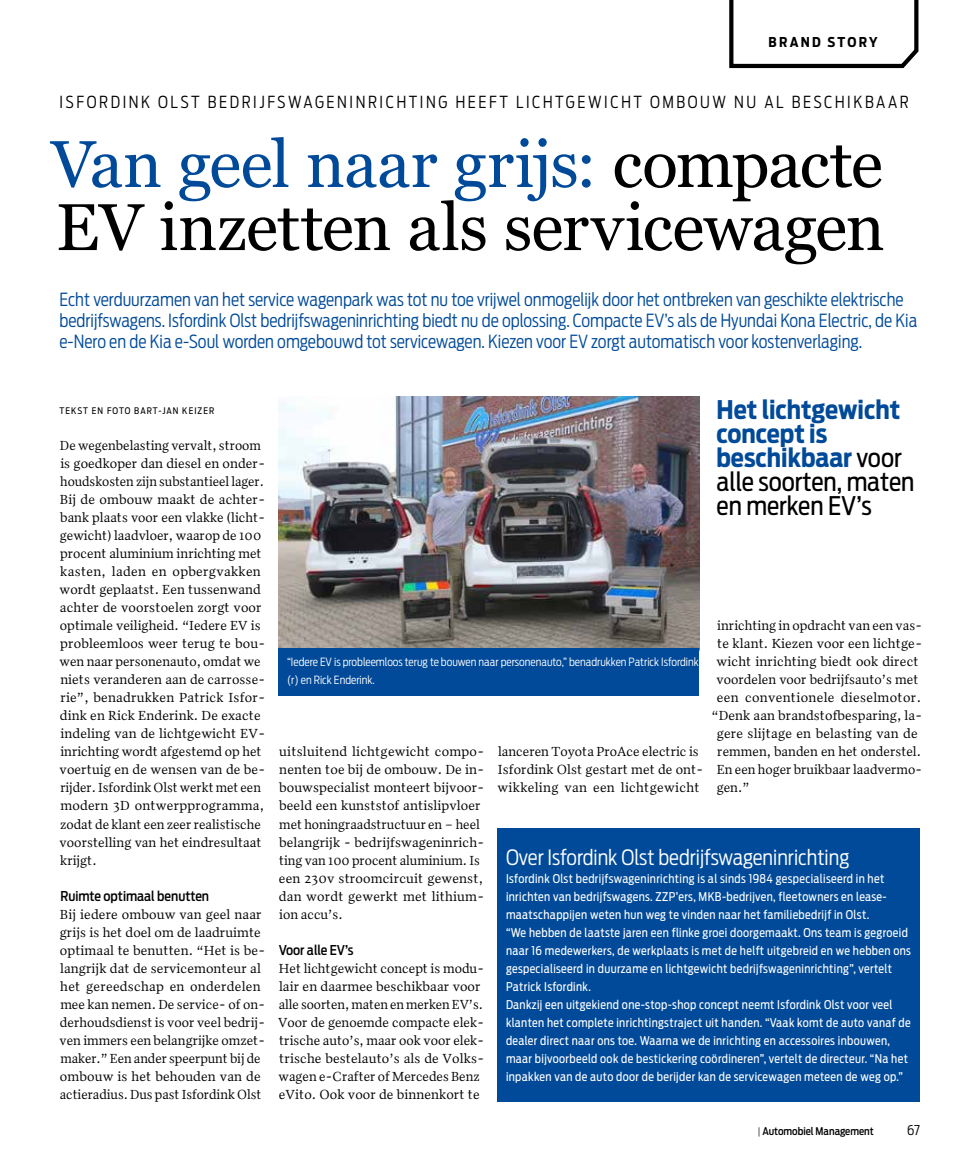
<style>
.page{position:relative;width:978px;height:1170px;background:#fff}
.page>*{position:absolute;margin:0;border:0;box-sizing:border-box;transform-origin:0 0}
.t1{font:66px/63px "Georgia";letter-spacing:-.01em;color:#000}
.t2{font:700 25.5px/24px "Antenna Cond";color:#004a99}
.t3{font:300 21px "Antenna Cond";color:#fff}
.t4{font:300 18px/21px "Antenna Cond";color:#004a99}
.t5{font:300 16.5px "Antenna Cond";letter-spacing:.16em;color:#000}
.t6{font:13.5px/18px "Quiosco One";letter-spacing:.005em;color:#000}
.t7{font:500 13.5px "Antenna Cond";color:#000}
.t8{font:700 13.5px "Antenna Cond";letter-spacing:.165em;color:#000}
.t9{font:300 13.5px "Antenna Cond";color:#000}
.t10{font:12px/18px "Antenna Cond";letter-spacing:.03em;color:#fff}
.t11{font:300 11.25px/18px "Antenna Cond";color:#fff}
.t12{font:500 10.5px "Antenna Cond";color:#000}
.t13{font:9px "Antenna Cond";letter-spacing:.12em;color:#000}
.s1{color:#004a99}
.s2{font-weight:400;color:#000}
.s3{font-family:"Quiosco One";font-weight:400}
</style>
<div class="page">
<img style="left:279px;top:396px;width:420px;height:252px">
<svg style="left:729px;top:0;width:190px;height:69px"></svg>
<div style="left:279px;top:648px;width:420px;height:47px;background:#004a99"></div>
<div style="left:497px;top:828px;width:423px;height:273px;background:#004a99"></div>
<p class="t8" style="left:769px;top:34px;width:111px">BRAND STORY</p>
<p class="t5" style="left:60px;top:92px;width:851px">ISFORDINK OLST BEDRIJFSWAGENINRICHTING HEEFT LICHTGEWICHT OMBOUW NU AL BESCHIKBAAR</p>
<h1 class="t1" style="left:51px;top:132px;width:835px"><span class="s1">Van geel naar grijs:</span> compacte<br>EV inzetten als servicewagen</h1>
<p class="t4" style="left:60px;top:289px;width:859px">Echt verduurzamen van het service wagenpark was tot nu toe vrijwel onmogelijk door het ontbreken van geschikte elektrische bedrijfswagens. Isfordink Olst bedrijfswageninrichting biedt nu de oplossing. Compacte EV’s als de Hyundai Kona Electric, de Kia e-Nero en de Kia e-Soul worden omgebouwd tot servicewagen. Kiezen voor EV zorgt automatisch voor kostenverlaging.</p>
<p class="t13" style="left:60px;top:405px;width:156px">TEKST EN FOTO BART-JAN KEIZER</p>
<p class="t6" style="left:60px;top:436px;width:207px">De wegenbelasting vervalt, stroom is goedkoper dan diesel en onder&shy;houdskosten zijn substantieel lager.<br>Bij de ombouw maakt de achter&shy;bank plaats voor een vlakke (licht&shy;gewicht) laadvloer, waarop de 100 procent aluminium inrichting met kasten, laden en opbergvakken wordt geplaatst. Een tussenwand achter de voorstoelen zorgt voor optimale veiligheid. “Iedere EV is probleemloos weer terug te bou&shy;wen naar personenauto, omdat we niets veranderen aan de carrosse&shy;rie”, benadrukken Patrick Isfor&shy;dink en Rick Enderink. De exacte indeling van de lichtgewicht EV&shy;inrichting wordt afgestemd op het voertuig en de wensen van de be&shy;rijder. Isfordink Olst werkt met een modern 3D ontwerpprogramma, zodat de klant een zeer realistische voorstelling van het eindresultaat krijgt.</p>
<p class="t7" style="left:60px;top:887px;width:150px">Ruimte optimaal benutten</p>
<p class="t6" style="left:60px;top:904px;width:207px">Bij iedere ombouw van geel naar grijs is het doel om de laadruimte optimaal te benutten. “Het is be&shy;langrijk dat de servicemonteur al het gereedschap en onderdelen mee kan nemen. De service- of on&shy;derhoudsdienst is voor veel bedrij&shy;ven immers een belangrijke omzet&shy;maker.” Een ander speerpunt bij de ombouw is het behouden van de actieradius. Dus past Isfordink Olst</p>
<h2 class="t2" style="left:716px;top:398px;width:200px">Het lichtgewicht concept is beschikbaar <span class="s2">voor alle soorten, maten en merken EV’s</span></h2>
<p class="t6" style="left:717px;top:616px;width:207px">inrichting in opdracht van een vas-</p>
<p class="t6" style="left:717px;top:634px;width:207px">te klant. Kiezen voor een lichtge-</p>
<p class="t6" style="left:717px;top:652px;width:204px">wicht inrichting biedt ook direct</p>
<p class="t6" style="left:717px;top:670px;width:203px">voordelen voor bedrijfsauto’s met</p>
<p class="t6" style="left:717px;top:688px;width:206px">een conventionele dieselmotor.</p>
<p class="t6" style="left:712px;top:706px;width:213px">“Denk aan brandstofbesparing, la-</p>
<p class="t6" style="left:717px;top:724px;width:203px">gere slijtage en belasting van de</p>
<p class="t6" style="left:717px;top:742px;width:205px">remmen, banden en het onderstel.</p>
<p class="t6" style="left:717px;top:760px;width:207px">En een hoger bruikbaar laadvermo-</p>
<p class="t6" style="left:717px;top:778px;width:34px">gen.”</p>
<p class="t11" style="left:287px;top:653px;width:413px">“Iedere EV is probleemloos terug te bouwen naar personenauto,” benadrukken Patrick Isfordink (r) en Rick Enderink.</p>
<p class="t6" style="left:279px;top:742px;width:207px">uitsluitend lichtgewicht compo&shy;nenten toe bij de ombouw. De in&shy;bouwspecialist monteert bijvoor&shy;beeld een kunststof antislipvloer met honingraadstructuur en – heel belangrijk - bedrijfswageninrich&shy;ting van 100 procent aluminium. Is een 230v stroomcircuit gewenst, dan wordt gewerkt met lithium&shy;ion accu’s.</p>
<p class="t7" style="left:279px;top:941px;width:76px">Voor alle EV’s</p>
<p class="t6" style="left:278px;top:958px;width:208px">Het lichtgewicht concept is modu&shy;lair en daarmee beschikbaar voor alle soorten, maten en merken EV’s.<br>Voor de genoemde compacte elek&shy;trische auto’s, maar ook voor elek&shy;trische bestelauto’s als de Volks&shy;wagen e-Crafter of Mercedes Benz eVito. Ook voor de binnenkort te</p>
<p class="t6" style="left:498px;top:742px;width:207px">lanceren Toyota ProAce electric is<br>Isfordink Olst gestart met de ont&shy;wikkeling van een lichtgewicht</p>
<h3 class="t3" style="left:506px;top:844px;width:345px">Over Isfordink Olst bedrijfswageninrichting</h3>
<p class="t10" style="left:506px;top:869px;width:407px">Isfordink Olst bedrijfswageninrichting is al sinds 1984 gespecialiseerd in het inrichten van bedrijfswagens. ZZP’ers, MKB-bedrijven, fleetowners en lease&shy;maatschappijen weten hun weg te vinden naar het familiebedrijf in Olst.<br>“We hebben de laatste jaren een flinke groei doorgemaakt. Ons team is gegroeid naar 16 medewerkers, de werkplaats is met de helft uitgebreid en we hebben ons gespecialiseerd in duurzame en lichtgewicht bedrijfswageninrichting”, vertelt Patrick Isfordink.<br>Dankzij een uitgekiend one-stop-shop concept neemt Isfordink Olst voor veel klanten het complete inrichtingstraject uit handen. “Vaak komt de auto vanaf de dealer direct naar ons toe. Waarna we de inrichting en accessoires inbouwen, maar bijvoorbeeld ook de bestickering coördineren”, vertelt de directeur. “Na het inpakken van de auto door de berijder kan de servicewagen meteen de weg op.”</p>
<p class="t12" style="left:758px;top:1124px;width:118px"><span class="s3">|</span> Automobiel Management</p>
<p class="t9" style="left:907px;top:1121px;width:14px">67</p>
</div>
